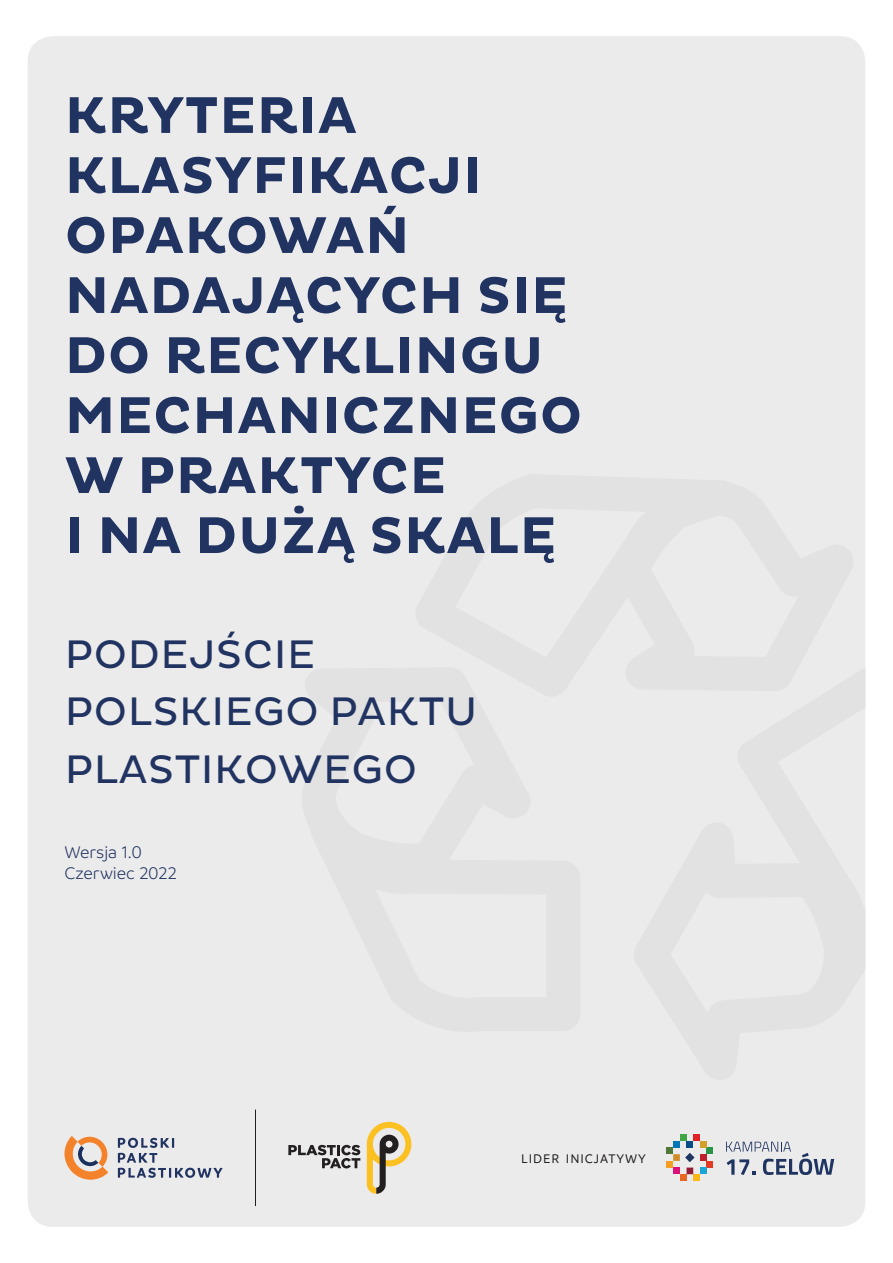
<style>
.page{position:relative;width:893px;height:1263px;background:#fff}
.page>*{position:absolute;margin:0;border:0;box-sizing:border-box;transform-origin:0 0}
.t1{font:700 52.5px/60px "Pluto";letter-spacing:.015em;color:#203361}
.t2{font:40.5px/57.4px "Pluto";letter-spacing:.015em;color:#203361}
.t3{font:300 18px/21px "Branding";letter-spacing:-.005em;color:#203361}
.t4{font:500 13.35px "Branding";letter-spacing:.07em;color:#231f20}
</style>
<div class="page">
<div style="left:28px;top:36px;width:837px;height:1191px;background:#ecebeb;border-radius:26px"></div>
<svg style="left:64px;top:1136px;width:44px;height:44px"></svg>
<svg style="left:118px;top:1138px;width:105px;height:40px"></svg>
<svg style="left:367px;top:1122px;width:44px;height:72px"></svg>
<svg style="left:288px;top:1145px;width:72px;height:23px"></svg>
<hr style="left:255px;top:1109px;width:1px;height:97px;background:#231f20">
<svg style="left:726px;top:1142px;width:108px;height:33px"></svg>
<div style="left:706px;top:1161px;width:7px;height:6px;background:#e43925"></div>
<div style="left:700px;top:1167px;width:6px;height:7px;background:#17a6d6"></div>
<div style="left:693px;top:1174px;width:7px;height:7px;background:#f9b816"></div>
<div style="left:666px;top:1161px;width:7px;height:6px;background:#f49d1e"></div>
<div style="left:680px;top:1174px;width:6px;height:7px;background:#ea6624"></div>
<div style="left:706px;top:1147px;width:7px;height:7px;background:#2a9546"></div>
<svg style="left:700px;top:1141px;width:6px;height:6px"></svg>
<div style="left:693px;top:1134px;width:7px;height:7px;background:#e11f26"></div>
<div style="left:666px;top:1147px;width:7px;height:7px;background:#4f7837"></div>
<div style="left:673px;top:1141px;width:7px;height:6px;background:#0477b9"></div>
<div style="left:686px;top:1141px;width:7px;height:6px;background:#064e85"></div>
<div style="left:700px;top:1154px;width:7px;height:7px;background:#c02029"></div>
<svg style="left:673px;top:1153px;width:22px;height:21px"></svg>
<div style="left:680px;top:1134px;width:6px;height:7px;background:#3fa648"></div>
<p class="t1" style="left:65px;top:90px;width:519px">KRYTERIA<br>KLASYFIKACJI<br>OPAKOWAŃ<br>NADAJĄCYCH SIĘ<br>DO RECYKLINGU<br>MECHANICZNEGO<br>W PRAKTYCE<br>I NA DUŻĄ SKALĘ</p>
<p class="t2" style="left:65px;top:630px;width:414px">PODEJŚCIE<br>POLSKIEGO PAKTU<br>PLASTIKOWEGO</p>
<p class="t3" style="left:64px;top:843px;width:114px">Wersja 1.0<br>Czerwiec 2022</p>
<p class="t4" style="left:521px;top:1154px;width:126px">LIDER INICJATYWY</p>
</div>
